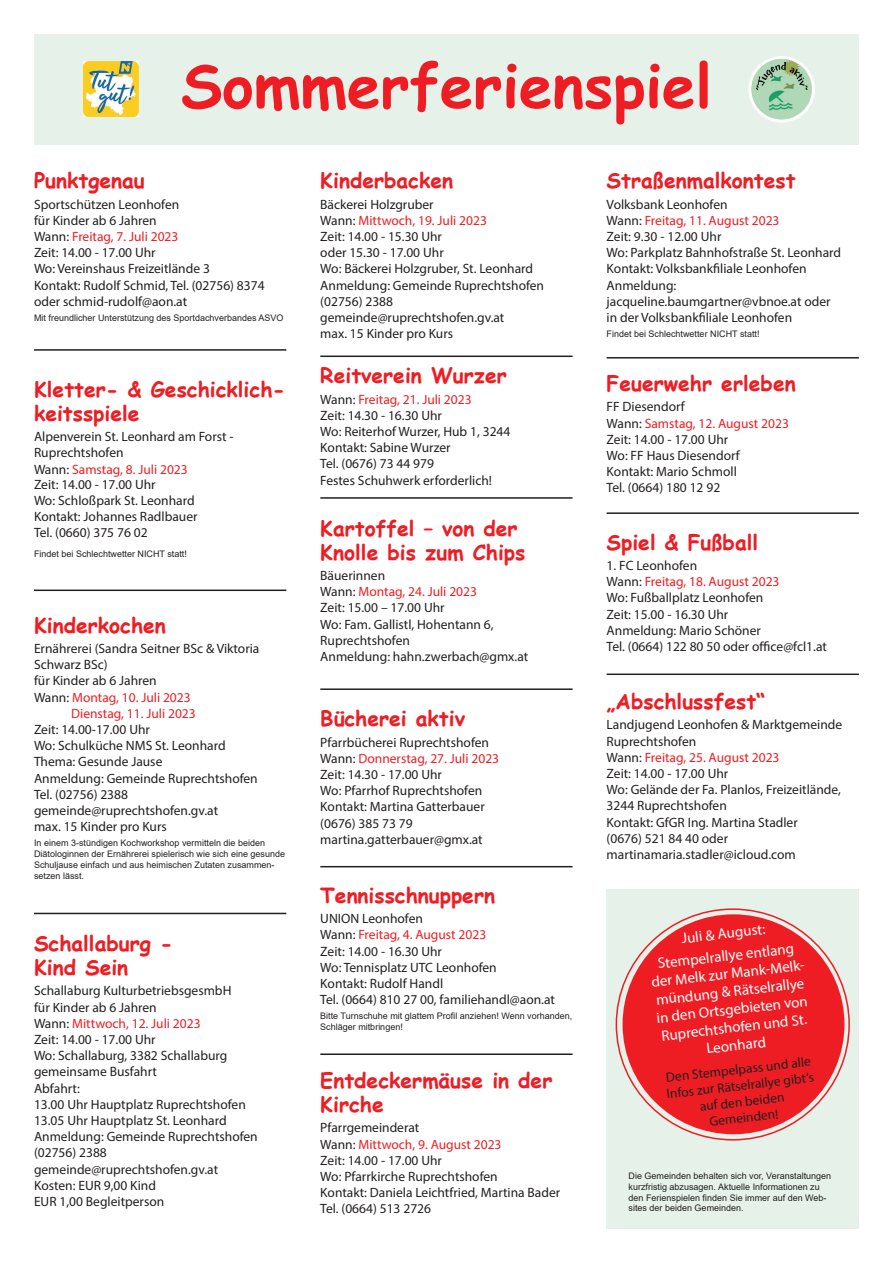
<style>
.page{position:relative;width:893px;height:1263px;background:#fff}
.page>*{position:absolute;margin:0;border:0;box-sizing:border-box;transform-origin:0 0}
.t1{font:700 60px "Comic Sans MS";color:#ee1d23}
.t2{font:700 21px/24px "Comic Sans MS";color:#ee1d23}
.t3{font:15px/18px "Myriad Pro";color:#fff;text-align:center}
.t4{font:13.5px/16.2px "Myriad Pro";color:#231f20}
.t5{font:13.5px "Myriad Pro";color:#ee1d23}
.t6{font:9px/10.8px "Arial";color:#231f20}
.s1{color:#ee1d23}
.s2{color:#231f20}
</style>
<div class="page">
<div style="left:34px;top:34px;width:825px;height:111px;background:#e5f1e9"></div>
<div style="left:607px;top:889px;width:252px;height:340px;background:#e5f1e9"></div>
<hr style="left:34px;top:349px;width:252px;height:2px;background:#231f20">
<hr style="left:320px;top:356px;width:253px;height:1px;background:#231f20">
<hr style="left:607px;top:357px;width:252px;height:2px;background:#231f20">
<hr style="left:607px;top:512px;width:252px;height:2px;background:#231f20">
<hr style="left:607px;top:673px;width:252px;height:2px;background:#231f20">
<hr style="left:320px;top:497px;width:253px;height:2px;background:#231f20">
<hr style="left:320px;top:688px;width:253px;height:2px;background:#231f20">
<hr style="left:320px;top:1053px;width:253px;height:2px;background:#231f20">
<hr style="left:320px;top:866px;width:253px;height:1px;background:#231f20">
<hr style="left:34px;top:589px;width:252px;height:2px;background:#231f20">
<hr style="left:34px;top:913px;width:252px;height:1px;background:#231f20">
<div style="left:623px;top:914px;width:221px;height:220px;background:#ee1d23;border-radius:50%"></div>
<img style="left:83px;top:62px;width:56px;height:55px">
<div style="left:748px;top:56px;width:67px;height:67px;background:#fff;border-radius:50%"></div>
<img style="left:751px;top:59px;width:61px;height:61px">
<p class="t1" style="left:181px;top:41px;width:533px">Sommerferienspiel</p>
<p class="t2" style="left:34px;top:168px;width:112px">Punktgenau</p>
<p class="t4" style="left:34px;top:196px;width:232px">Sportschützen Leonhofen<br>für Kinder ab 6 Jahren<br>Wann: <span class="s1">Freitag, 7. Juli 2023<br></span>Zeit: 14.00 - 17.00 Uhr<br>Wo: Vereinshaus Freizeitlände 3<br>Kontakt: Rudolf Schmid, Tel. (02756) 8374 oder schmid-rudolf@aon.at</p>
<p class="t6" style="left:34px;top:312px;width:251px">Mit freundlicher Unterstützung des Sportdachverbandes ASVO</p>
<p class="t2" style="left:34px;top:376px;width:253px">Kletter- &amp; Geschicklich&shy;keitsspiele</p>
<p class="t4" style="left:34px;top:428px;width:201px">Alpenverein St. Leonhard am Forst -<br>Ruprechtshofen<br>Wann: <span class="s1">Samstag, 8. Juli 2023<br></span>Zeit: 14.00 - 17.00 Uhr<br>Wo: Schloßpark St. Leonhard<br>Kontakt: Johannes Radlbauer<br>Tel. (0660) 375 76 02</p>
<p class="t6" style="left:34px;top:548px;width:154px">Findet bei Schlechtwetter NICHT statt!</p>
<p class="t2" style="left:34px;top:612px;width:133px">Kinderkochen</p>
<p class="t4" style="left:34px;top:640px;width:227px">Ernährerei (Sandra Seitner BSc &amp; Viktoria</p>
<p class="t4" style="left:34px;top:656px;width:75px">Schwarz BSc)</p>
<p class="t4" style="left:34px;top:672px;width:124px">für Kinder ab 6 Jahren</p>
<p class="t5" style="left:34px;top:689px;width:158px"><span class="s2">Wann:</span> Montag, 10. Juli 2023</p>
<p class="t5" style="left:71px;top:705px;width:126px">Dienstag, 11. Juli 2023</p>
<p class="t4" style="left:34px;top:721px;width:117px">Zeit: 14.00-17.00 Uhr</p>
<p class="t4" style="left:34px;top:737px;width:193px">Wo: Schulküche NMS St. Leonhard</p>
<p class="t4" style="left:34px;top:753px;width:130px">Thema: Gesunde Jause</p>
<p class="t4" style="left:34px;top:770px;width:225px">Anmeldung: Gemeinde Ruprechtshofen</p>
<p class="t4" style="left:34px;top:786px;width:96px">Tel. (02756) 2388</p>
<p class="t4" style="left:34px;top:802px;width:186px">gemeinde@ruprechtshofen.gv.at</p>
<p class="t4" style="left:34px;top:818px;width:134px">max. 15 Kinder pro Kurs</p>
<p class="t6" style="left:34px;top:837px;width:253px">In einem 3-stündigen Kochworkshop vermitteln die beiden Diätologinnen der Ernährerei spielerisch wie sich eine gesunde Schuljause einfach und aus heimischen Zutaten zusammen&shy;setzen lässt.</p>
<p class="t2" style="left:34px;top:930px;width:140px">Schallaburg -<br>Kind Sein</p>
<p class="t4" style="left:34px;top:982px;width:225px">Schallaburg KulturbetriebsgesmbH<br>für Kinder ab 6 Jahren<br>Wann: <span class="s1">Mittwoch, 12. Juli 2023<br></span>Zeit: 14.00 - 17.00 Uhr<br>Wo: Schallaburg, 3382 Schallaburg gemeinsame Busfahrt<br>Abfahrt:<br>13.00 Uhr Hauptplatz Ruprechtshofen<br>13.05 Uhr Hauptplatz St. Leonhard<br>Anmeldung: Gemeinde Ruprechtshofen (02756) 2388 gemeinde@ruprechtshofen.gv.at<br>Kosten: EUR 9,00 Kind<br>EUR 1,00 Begleitperson</p>
<p class="t2" style="left:320px;top:168px;width:134px">Kinderbacken</p>
<p class="t4" style="left:320px;top:196px;width:225px">Bäckerei Holzgruber<br>Wann: <span class="s1">Mittwoch, 19. Juli 2023<br></span>Zeit: 14.00 - 15.30 Uhr<br>oder 15.30 - 17.00 Uhr<br>Wo: Bäckerei Holzgruber, St. Leonhard<br>Anmeldung: Gemeinde Ruprechtshofen (02756) 2388 gemeinde@ruprechtshofen.gv.at<br>max. 15 Kinder pro Kurs</p>
<p class="t2" style="left:320px;top:363px;width:188px">Reitverein Wurzer</p>
<p class="t4" style="left:320px;top:391px;width:192px">Wann: <span class="s1">Freitag, 21. Juli 2023<br></span>Zeit: 14.30 - 16.30 Uhr<br>Wo: Reiterhof Wurzer, Hub 1, 3244<br>Kontakt: Sabine Wurzer<br>Tel. (0676) 73 44 979<br>Festes Schuhwerk erforderlich!</p>
<p class="t2" style="left:320px;top:515px;width:207px">Kartoffel – von der<br>Knolle bis zum Chips</p>
<p class="t4" style="left:320px;top:567px;width:209px">Bäuerinnen<br>Wann: <span class="s1">Montag, 24. Juli 2023<br></span>Zeit: 15.00 – 17.00 Uhr<br>Wo: Fam. Gallistl, Hohentann 6,<br>Ruprechtshofen<br>Anmeldung: hahn.zwerbach@gmx.at</p>
<p class="t2" style="left:320px;top:706px;width:146px">Bücherei aktiv</p>
<p class="t4" style="left:320px;top:734px;width:180px">Pfarrbücherei Ruprechtshofen<br>Wann: <span class="s1">Donnerstag, 27. Juli 2023<br></span>Zeit: 14.30 - 17.00 Uhr<br>Wo: Pfarrhof Ruprechtshofen<br>Kontakt: Martina Gatterbauer (0676) 385 73 79 martina.gatterbauer@gmx.at</p>
<p class="t2" style="left:320px;top:882px;width:176px">Tennisschnuppern</p>
<p class="t4" style="left:320px;top:910px;width:236px">UNION Leonhofen<br>Wann: <span class="s1">Freitag, 4. August 2023<br></span>Zeit: 14.00 - 16.30 Uhr<br>Wo: Tennisplatz UTC Leonhofen<br>Kontakt: Rudolf Handl<br>Tel. (0664) 810 27 00, familiehandl@aon.at</p>
<p class="t6" style="left:320px;top:1011px;width:253px">Bitte Turnschuhe mit glattem Profil anziehen! Wenn vorhanden,<br>Schläger mitbringen!</p>
<p class="t2" style="left:320px;top:1067px;width:234px">Entdeckermäuse in der<br>Kirche</p>
<p class="t4" style="left:320px;top:1119px;width:241px">Pfarrgemeinderat<br>Wann: <span class="s1">Mittwoch, 9. August 2023<br></span>Zeit: 14.00 - 17.00 Uhr<br>Wo: Pfarrkirche Ruprechtshofen<br>Kontakt: Daniela Leichtfried, Martina Bader<br>Tel. (0664) 513 2726</p>
<p class="t2" style="left:607px;top:168px;width:190px">Straßenmalkontest</p>
<p class="t4" style="left:607px;top:196px;width:236px">Volksbank Leonhofen<br>Wann: <span class="s1">Freitag, 11. August 2023<br></span>Zeit: 9.30 - 12.00 Uhr<br>Wo: Parkplatz Bahnhofstraße St. Leonhard<br>Kontakt: Volksbankfiliale Leonhofen<br>Anmeldung: jacqueline.baumgartner@vbnoe.at oder in der Volksbankfiliale Leonhofen</p>
<p class="t6" style="left:607px;top:328px;width:154px">Findet bei Schlechtwetter NICHT statt!</p>
<p class="t2" style="left:607px;top:371px;width:191px">Feuerwehr erleben</p>
<p class="t4" style="left:607px;top:399px;width:184px">FF Diesendorf<br>Wann: <span class="s1">Samstag, 12. August 2023<br></span>Zeit: 14.00 - 17.00 Uhr<br>Wo: FF Haus Diesendorf<br>Kontakt: Mario Schmoll<br>Tel. (0664) 180 12 92</p>
<p class="t2" style="left:607px;top:529px;width:153px">Spiel &amp; Fußball</p>
<p class="t4" style="left:607px;top:557px;width:222px">1. FC Leonhofen<br>Wann: <span class="s1">Freitag, 18. August 2023<br></span>Wo: Fußballplatz Leonhofen<br>Zeit: 15.00 - 16.30 Uhr<br>Anmeldung: Mario Schöner<br>Tel. (0664) 122 80 50 oder office@fcl1.at</p>
<p class="t2" style="left:607px;top:689px;width:160px">„Abschlussfest“</p>
<p class="t4" style="left:607px;top:717px;width:237px">Landjugend Leonhofen &amp; Marktgemeinde<br>Ruprechtshofen<br>Wann: <span class="s1">Freitag, 25. August 2023<br></span>Zeit: 14.00 - 17.00 Uhr<br>Wo: Gelände der Fa. Planlos, Freizeitlände,<br>3244 Ruprechtshofen<br>Kontakt: GfGR Ing. Martina Stadler<br>(0676) 521 84 40 oder martinamaria.stadler@icloud.com</p>
<p class="t3" style="left:654px;top:929px;width:138px;line-height:22.2px;rotate:-6deg">Juli &amp; August:<br>Stempelrallye entlang</p>
<p class="t3" style="left:650px;top:972px;width:159px;rotate:-6deg">der Melk zur Mank-Melk&shy;mündung &amp; Rätselrallye in den Ortsgebieten von<br>Ruprechtshofen und St.<br>Leonhard</p>
<p class="t4" style="left:664px;top:1069px;width:149px;text-align:center;rotate:-6deg">Den Stempelpass und alle<br>Infos zur Rätselrallye gibt‘s auf den beiden<br>Gemeinden!</p>
<p class="t6" style="left:629px;top:1170px;width:204px">Die Gemeinden behalten sich vor, Veranstaltungen kurzfristig abzusagen. Aktuelle Informationen zu den Ferienspielen finden Sie immer auf den Web&shy;sites der beiden Gemeinden.</p>
</div>
